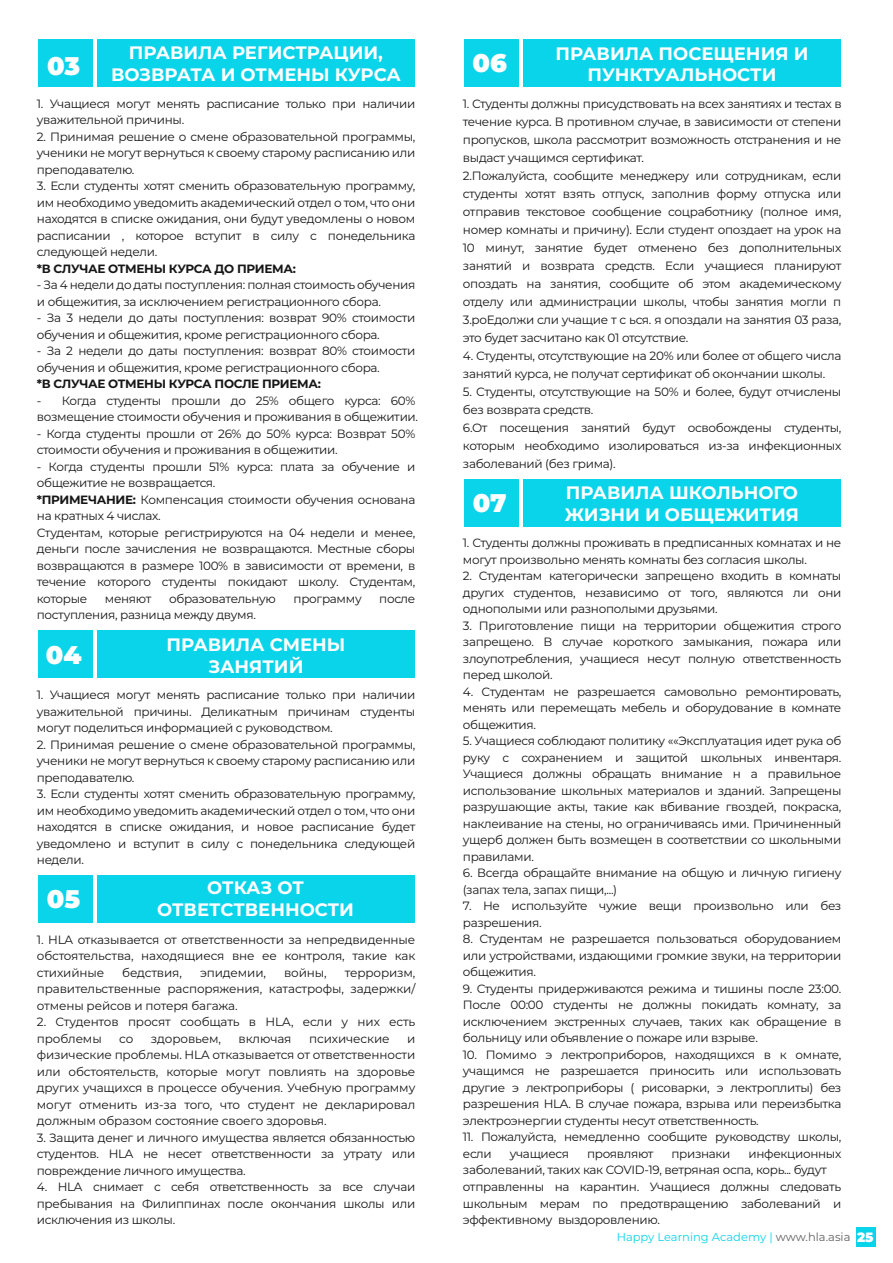
<style>
.page{position:relative;width:893px;height:1263px;background:#fff}
.page>*{position:absolute;margin:0;border:0;box-sizing:border-box;transform-origin:0 0}
.t1{font:900 25.5px "Montserrat";color:#fff}
.t2{font:700 18px/21.6px "Montserrat";color:#fff;text-align:center}
.t3{font:12px/16.5px "Montserrat";letter-spacing:-.025em;color:#161616;text-align:justify}
.t4{font:700 12px "Montserrat";letter-spacing:-.025em;color:#161616}
.t5{font:11.55px "Montserrat";color:#09d4ea}
.s1{font-weight:700}
.s2{color:#606060}
.s3{font-weight:900;font-size:13.5px;color:#fff}
</style>
<div class="page">
<div style="left:464px;top:40px;width:55px;height:47px;background:#09d4ea"></div>
<div style="left:523px;top:40px;width:318px;height:47px;background:#09d4ea"></div>
<div style="left:38px;top:631px;width:55px;height:47px;background:#09d4ea"></div>
<div style="left:97px;top:631px;width:318px;height:47px;background:#09d4ea"></div>
<div style="left:38px;top:875px;width:55px;height:47px;background:#09d4ea"></div>
<div style="left:97px;top:875px;width:318px;height:47px;background:#09d4ea"></div>
<div style="left:38px;top:40px;width:55px;height:47px;background:#09d4ea"></div>
<div style="left:97px;top:40px;width:318px;height:47px;background:#09d4ea"></div>
<div style="left:464px;top:479px;width:55px;height:47px;background:#09d4ea"></div>
<div style="left:523px;top:479px;width:318px;height:47px;background:#09d4ea"></div>
<div style="left:856px;top:1227px;width:20px;height:20px;background:#09d4ea"></div>
<h2 class="t2" style="left:111px;top:41px;width:291px">ПРАВИЛА РЕГИСТРАЦИИ,<br>ВОЗВРАТА И ОТМЕНЫ КУРСА</h2>
<h1 class="t1" style="left:47px;top:46px;width:35px">03</h1>
<p class="t3" style="left:37px;top:95px;width:380px">1. Учащиеся могут менять расписание только при наличии уважительной причины.</p>
<p class="t3" style="left:37px;top:128px;width:380px">2. Принимая решение о смене образовательной программы, ученики не могут вернуться к своему старому расписанию или преподавателю.</p>
<p class="t3" style="left:37px;top:177px;width:380px">3. Если студенты хотят сменить образовательную программу, им необходимо уведомить академический отдел о том, что они находятся в списке ожидания, они будут уведомлены о новом расписании , которое вступит в силу с понедельника следующей недели.</p>
<p class="t4" style="left:37px;top:260px;width:261px">*В СЛУЧАЕ ОТМЕНЫ КУРСА ДО ПРИЕМА:</p>
<p class="t3" style="left:37px;top:276px;width:380px">- За 4 недели до даты поступления: полная стоимость обучения и общежития, за исключением регистрационного сбора.</p>
<p class="t3" style="left:37px;top:309px;width:380px">- За 3 недели до даты поступления: возврат 90% стоимости обучения и общежития, кроме регистрационного сбора.</p>
<p class="t3" style="left:37px;top:342px;width:380px">- За 2 недели до даты поступления: возврат 80% стоимости обучения и общежития, кроме регистрационного сбора.</p>
<p class="t4" style="left:37px;top:375px;width:286px">*В СЛУЧАЕ ОТМЕНЫ КУРСА ПОСЛЕ ПРИЕМА:</p>
<p class="t3" style="left:37px;top:392px;width:383px">- Когда студенты прошли до 25% общего курса: 60% возмещение стоимости обучения и проживания в общежитии.</p>
<p class="t3" style="left:37px;top:425px;width:380px">- Когда студенты прошли от 26% до 50% курса: Возврат 50% стоимости обучения и проживания в общежитии.</p>
<p class="t3" style="left:37px;top:458px;width:380px;text-align:left">- Когда студенты прошли 51% курса: плата за обучение и общежитие не возвращается.<br><span class="s1">*ПРИМЕЧАНИЕ:</span> Компенсация стоимости обучения основана на кратных 4 числах.<br>Студентам, которые регистрируются на 04 недели и менее, деньги после зачисления не возвращаются. Местные сборы возвращаются в размере 100% в зависимости от времени, в течение которого студенты покидают школу. Студентам, которые</p>
<p class="t3" style="left:105px;top:590px;width:48px">меняют</p>
<p class="t3" style="left:169px;top:590px;width:108px">образовательную</p>
<p class="t3" style="left:294px;top:590px;width:70px">программу</p>
<p class="t3" style="left:379px;top:590px;width:38px">после</p>
<p class="t3" style="left:37px;top:606px;width:221px">поступления, разница между двумя.</p>
<h2 class="t2" style="left:166px;top:633px;width:180px">ПРАВИЛА СМЕНЫ<br>ЗАНЯТИЙ</h2>
<h1 class="t1" style="left:46px;top:635px;width:37px">04</h1>
<p class="t3" style="left:37px;top:686px;width:380px">1. Учащиеся могут менять расписание только при наличии уважительной причины. Деликатным причинам студенты могут поделиться информацией с руководством.</p>
<p class="t3" style="left:37px;top:736px;width:380px">2. Принимая решение о смене образовательной программы, ученики не могут вернуться к своему старому расписанию или преподавателю.</p>
<p class="t3" style="left:37px;top:785px;width:380px">3. Если студенты хотят сменить образовательную программу, им необходимо уведомить академический отдел о том, что они находятся в списке ожидания, и новое расписание будет уведомлено и вступит в силу с понедельника следующей недели.</p>
<h2 class="t2" style="left:157px;top:876px;width:198px">ОТКАЗ ОТ<br>ОТВЕТСТВЕННОСТИ</h2>
<h1 class="t1" style="left:47px;top:880px;width:35px">05</h1>
<p class="t3" style="left:37px;top:931px;width:380px">1. HLA отказывается от ответственности за непредвиденные обстоятельства, находящиеся вне ее контроля, такие как стихийные</p>
<p class="t3" style="left:122px;top:964px;width:61px">бедствия,</p>
<p class="t3" style="left:200px;top:964px;width:67px">эпидемии,</p>
<p class="t3" style="left:284px;top:964px;width:44px">войны,</p>
<p class="t3" style="left:37px;top:964px;width:380px;text-indent:308px">терроризм, правительственные распоряжения, катастрофы, задержки/ отмены рейсов и потеря багажа.</p>
<p class="t3" style="left:37px;top:1013px;width:380px">2. Студентов просят сообщать в HLA, если у них есть проблемы</p>
<p class="t3" style="left:119px;top:1030px;width:16px">со</p>
<p class="t3" style="left:151px;top:1030px;width:72px">здоровьем,</p>
<p class="t3" style="left:239px;top:1030px;width:54px">включая</p>
<p class="t3" style="left:309px;top:1030px;width:82px">психические</p>
<p class="t3" style="left:37px;top:1030px;width:380px;text-indent:370px">и физические проблемы. HLA отказывается от ответственности или обстоятельств, которые могут повлиять на здоровье других учащихся в процессе обучения. Учебную программу могут отменить из-за того, что студент не декларировал должным образом состояние своего здоровья.</p>
<p class="t3" style="left:37px;top:1129px;width:380px">3. Защита денег и личного имущества является обязанностью студентов. HLA не несет ответственности за утрату или повреждение личного имущества.</p>
<p class="t3" style="left:37px;top:1178px;width:380px">4. HLA снимает с себя ответственность за все случаи пребывания на Филиппинах после окончания школы или исключения из школы.</p>
<h2 class="t2" style="left:555px;top:42px;width:255px">ПРАВИЛА ПОСЕЩЕНИЯ И<br>ПУНКТУАЛЬНОСТИ</h2>
<h1 class="t1" style="left:472px;top:44px;width:36px">06</h1>
<p class="t3" style="left:463px;top:94px;width:380px;line-height:18px;text-align:left">1. Студенты должны присудствовать на всех занятиях и тестах в течение курса. В противном случае, в зависимости от степени пропусков, школа рассмотрит возможность отстранения и не выдаст учащимся сертификат.<br>2.Пожалуйста, сообщите менеджеру или сотрудникам, если студенты хотят взять отпуск, заполнив форму отпуска или отправив текстовое сообщение соцработнику (полное имя, номер комнаты и причину). Если студент опоздает на урок на 10 минут, занятие будет отменено без дополнительных занятий и возврата средств. Если учащиеся планируют опоздать на занятия, сообщите об этом академическому отделу или администрации школы, чтобы занятия могли п 3.роЕдолжи сли учащие т с ься. я опоздали на занятия 03 раза, это будет засчитано как 01 отсутствие.</p>
<p class="t3" style="left:463px;top:346px;width:380px;line-height:18px">4. Студенты, отсутствующие на 20% или более от общего числа занятий курса, не получат сертификат об окончании школы.</p>
<p class="t3" style="left:463px;top:382px;width:380px;line-height:18px;text-align:left">5. Студенты, отсутствующие на 50% и более, будут отчислены без возврата средств.<br>6.От посещения занятий будут освобождены студенты, которым необходимо изолироваться из-за инфекционных заболеваний (без грима).</p>
<h2 class="t2" style="left:565px;top:481px;width:236px;text-align:left">ПРАВИЛА ШКОЛЬНОГО<br>ЖИЗНИ И ОБЩЕЖИТИЯ</h2>
<h1 class="t1" style="left:473px;top:484px;width:36px">07</h1>
<p class="t3" style="left:463px;top:534px;width:380px">1. Студенты должны проживать в предписанных комнатах и не могут произвольно менять комнаты без согласия школы.</p>
<p class="t3" style="left:463px;top:567px;width:380px">2. Студентам категорически запрещено входить в комнаты других студентов, независимо от того, являются ли они однополыми или разнополыми друзьями.</p>
<p class="t3" style="left:463px;top:617px;width:380px">3. Приготовление пищи на территории общежития строго запрещено. В случае короткого замыкания, пожара или злоупотребления, учащиеся несут полную ответственность перед школой.</p>
<p class="t3" style="left:463px;top:683px;width:380px">4. Студентам не разрешается самовольно ремонтировать, менять или перемещать мебель и оборудование в комнате общежития.</p>
<p class="t3" style="left:463px;top:732px;width:380px">5. Учащиеся соблюдают политику ««Эксплуатация идет рука об руку с сохранением и защитой школьных инвентаря.<br>Учащиеся должны обращать внимание н а правильное использование школьных материалов и зданий. Запрещены разрушающие акты, такие как вбивание гвоздей, покраска, наклеивание на стены, но ограничиваясь ими. Причиненный ущерб должен быть возмещен в соответствии со школьными правилами.</p>
<p class="t3" style="left:463px;top:864px;width:380px">6. Всегда обращайте внимание на общую и личную гигиену (запах тела, запах пищи,...)</p>
<p class="t3" style="left:463px;top:897px;width:380px">7. Не используйте чужие вещи произвольно или без разрешения.</p>
<p class="t3" style="left:463px;top:930px;width:380px">8. Студентам не разрешается пользоваться оборудованием или устройствами, издающими громкие звуки, на территории общежития.</p>
<p class="t3" style="left:463px;top:980px;width:380px">9. Студенты придерживаются режима и тишины после 23:00.<br>После 00:00 студенты не должны покидать комнату, за исключением экстренных случаев, таких как обращение в больницу или объявление о пожаре или взрыве.</p>
<p class="t3" style="left:463px;top:1046px;width:380px">10. Помимо э лектроприборов, находящихся в к омнате, учащимся не разрешается приносить или использовать другие э лектроприборы ( рисоварки, э лектроплиты) без разрешения HLA. В случае пожара, взрыва или переизбытка электроэнергии студенты несут ответственность.</p>
<p class="t3" style="left:463px;top:1128px;width:380px">11. Пожалуйста, немедленно сообщите руководству школы, если</p>
<p class="t3" style="left:463px;top:1145px;width:380px;text-align:left;text-indent:286px">инфекционных заболеваний, таких как COVID-19, ветряная оспа, корь... будут отправленны на карантин. Учащиеся должны следовать школьным мерам по предотвращению заболеваний и эффективному выздоровлению.</p>
<p class="t3" style="left:510px;top:1145px;width:61px">учащиеся</p>
<p class="t3" style="left:587px;top:1145px;width:68px">проявляют</p>
<p class="t3" style="left:671px;top:1145px;width:61px">признаки</p>
<p class="t5" style="left:617px;top:1229px;width:258px">Happy Learning Academy | <span class="s2">www.hla.asia</span> <span class="s3">25</span></p>
</div>
